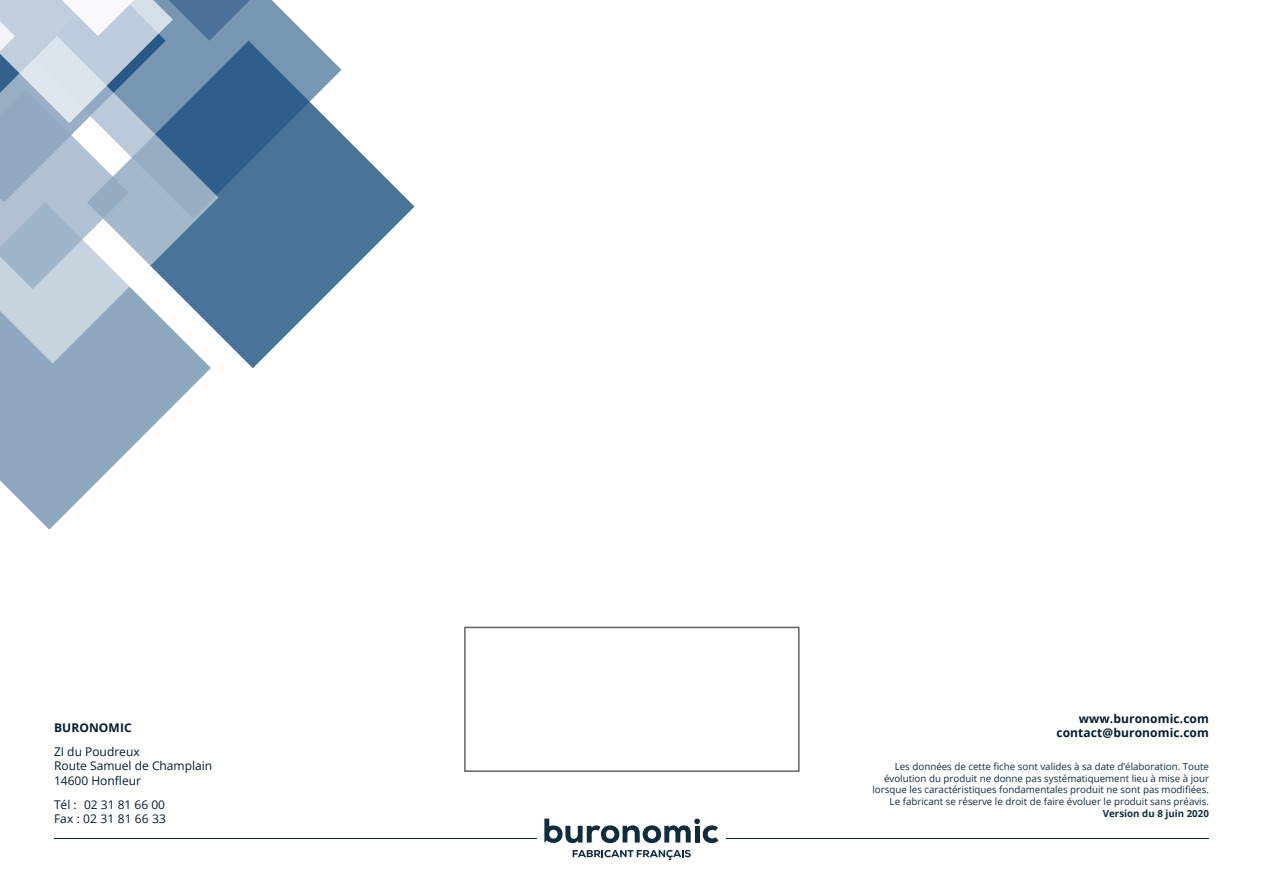
<style>
.page{position:relative;width:1263px;height:893px;background:#fff}
.page>*{position:absolute;margin:0;border:0;box-sizing:border-box;transform-origin:0 0}
.t1{font:12px/14.4px "Open Sans";color:#031d2d}
.t2{font:700 12px/14.4px "Open Sans";letter-spacing:.01em;color:#031d2d;text-align:right}
.t3{font:9.75px/11.7px "Open Sans";color:#102d3e;text-align:right}
.t4{font:700 9.75px "Open Sans";color:#102d3e}
</style>
<div class="page">
<hr style="left:726px;top:838px;width:483px;height:1px;background:#031d2d">
<hr style="left:54px;top:838px;width:483px;height:1px;background:#031d2d">
<svg style="left:544px;top:819px;width:175px;height:24px"></svg>
<svg style="left:573px;top:850px;width:118px;height:10px"></svg>
<svg style="left:218px;top:69px;width:196px;height:299px"></svg>
<svg style="left:295px;top:23px;width:46px;height:196px;fill:#4a7399"></svg>
<svg style="left:0;top:363px;width:211px;height:167px;fill:#8ea7bf"></svg>
<svg style="left:0;top:289px;width:218px;height:74px"></svg>
<svg style="left:0;top:0;width:295px;height:289px;background:#89a3bc"></svg>
<p class="t2" style="left:54px;top:720px;width:79px">BURONOMIC</p>
<p class="t1" style="left:54px;top:744px;width:160px">ZI du Poudreux<br>Route Samuel de Champlain<br>14600 Honfleur</p>
<p class="t1" style="left:54px;top:797px;width:113px">Tél : 02 31 81 66 00<br>Fax : 02 31 81 66 33</p>
<p class="t2" style="left:1056px;top:711px;width:154px">www.buronomic.com contact@buronomic.com</p>
<p class="t3" style="left:872px;top:760px;width:338px">Les données de cette fiche sont valides à sa date d’élaboration. Toute évolution du produit ne donne pas systématiquement lieu à mise à jour lorsque les caractéristiques fondamentales produit ne sont pas modifiées.<br>Le fabricant se réserve le droit de faire évoluer le produit sans préavis.</p>
<p class="t4" style="left:1103px;top:806px;width:108px">Version du 8 juin 2020</p>
</div>
